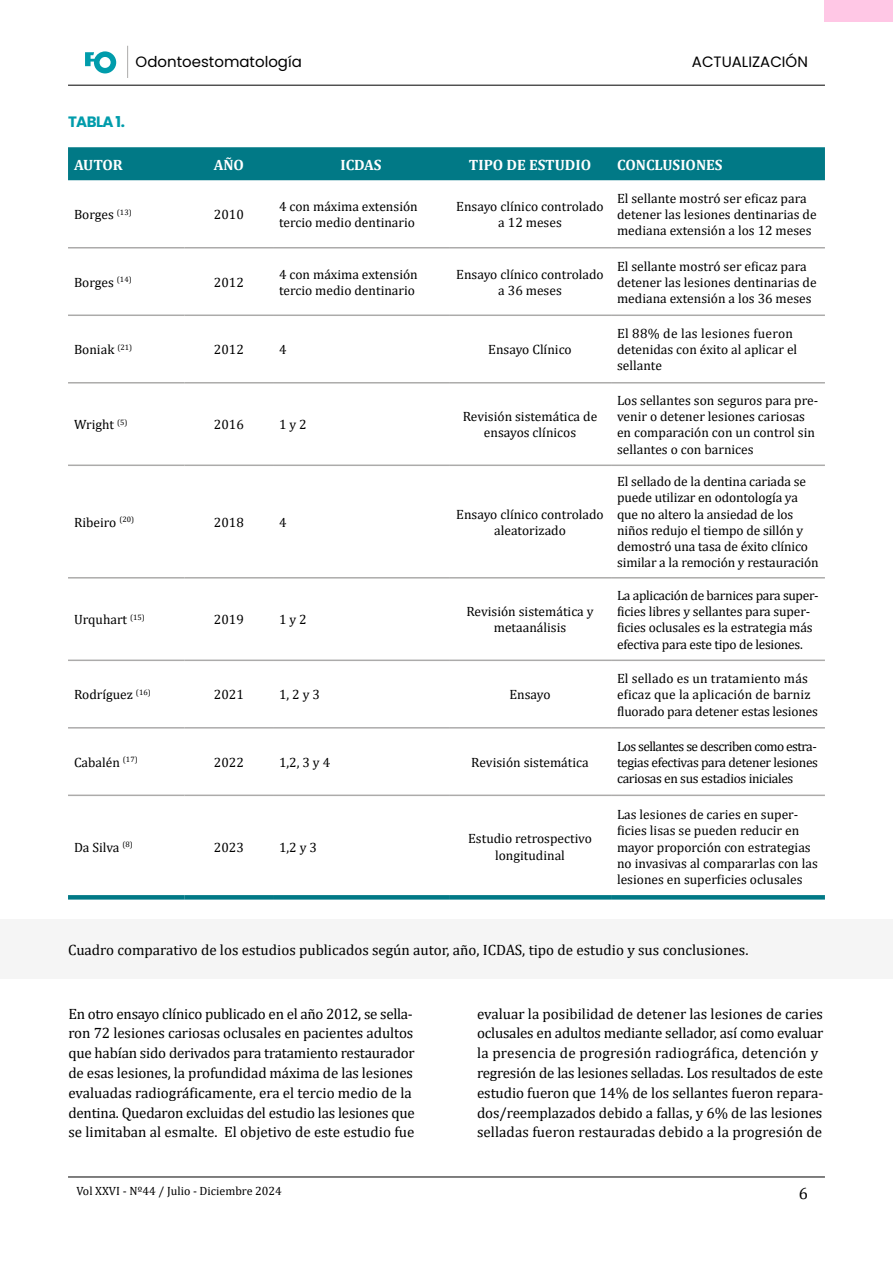
<style>
.page{position:relative;width:893px;height:1263px;background:#fff}
.page>*{position:absolute;margin:0;border:0;box-sizing:border-box;transform-origin:0 0}
.t1{font:16.5px "Cambria";color:#000}
.t2{font:15px/19.8px "Cambria";letter-spacing:-.005em;color:#000}
.t3{font:700 15px "Cambria";color:#fff}
.t4{font:15px "Poppins";color:#000}
.t5{font:700 15px "Poppins";letter-spacing:-.04em;color:#009cab}
.t6{font:13.5px/16.2px "Cambria";color:#000}
.t7{font:13.5px/16.2px "Cambria";letter-spacing:-.02em;color:#000}
.t8{font:12px "Cambria";color:#000}
</style>
<div class="page">
<hr style="left:68px;top:1176px;width:757px;height:1px;background:#000">
<hr style="left:68px;top:85px;width:757px;height:1px;background:#000">
<svg style="left:85px;top:51px;width:31px;height:22px"></svg>
<hr style="left:127px;top:46px;width:1px;height:32px;background:#acabaa">
<div style="left:825px;top:0;width:68px;height:21px;background:#ffc7e5"></div>
<div style="left:68px;top:147px;width:757px;height:33px;background:#017986"></div>
<hr style="left:68px;top:247px;width:117px;height:1px;background:#acabaa">
<hr style="left:185px;top:247px;width:88px;height:1px;background:#acabaa">
<hr style="left:273px;top:247px;width:176px;height:1px;background:#acabaa">
<hr style="left:449px;top:247px;width:162px;height:1px;background:#acabaa">
<hr style="left:611px;top:247px;width:214px;height:1px;background:#acabaa">
<hr style="left:68px;top:314px;width:117px;height:2px;background:#acabaa">
<hr style="left:185px;top:314px;width:88px;height:2px;background:#acabaa">
<hr style="left:273px;top:314px;width:176px;height:2px;background:#acabaa">
<hr style="left:449px;top:314px;width:162px;height:2px;background:#acabaa">
<hr style="left:611px;top:314px;width:214px;height:2px;background:#acabaa">
<hr style="left:68px;top:382px;width:117px;height:1px;background:#acabaa">
<hr style="left:185px;top:382px;width:88px;height:1px;background:#acabaa">
<hr style="left:273px;top:382px;width:176px;height:1px;background:#acabaa">
<hr style="left:449px;top:382px;width:162px;height:1px;background:#acabaa">
<hr style="left:611px;top:382px;width:214px;height:1px;background:#acabaa">
<hr style="left:68px;top:464px;width:117px;height:2px;background:#acabaa">
<hr style="left:185px;top:464px;width:88px;height:2px;background:#acabaa">
<hr style="left:273px;top:464px;width:176px;height:2px;background:#acabaa">
<hr style="left:449px;top:464px;width:162px;height:2px;background:#acabaa">
<hr style="left:611px;top:464px;width:214px;height:2px;background:#acabaa">
<hr style="left:68px;top:577px;width:117px;height:1px;background:#acabaa">
<hr style="left:185px;top:577px;width:88px;height:1px;background:#acabaa">
<hr style="left:273px;top:577px;width:176px;height:1px;background:#acabaa">
<hr style="left:449px;top:577px;width:162px;height:1px;background:#acabaa">
<hr style="left:611px;top:577px;width:214px;height:1px;background:#acabaa">
<hr style="left:68px;top:659px;width:117px;height:2px;background:#acabaa">
<hr style="left:185px;top:659px;width:88px;height:2px;background:#acabaa">
<hr style="left:273px;top:659px;width:176px;height:2px;background:#acabaa">
<hr style="left:449px;top:659px;width:162px;height:2px;background:#acabaa">
<hr style="left:611px;top:659px;width:214px;height:2px;background:#acabaa">
<hr style="left:68px;top:727px;width:117px;height:1px;background:#acabaa">
<hr style="left:185px;top:727px;width:88px;height:1px;background:#acabaa">
<hr style="left:273px;top:727px;width:176px;height:1px;background:#acabaa">
<hr style="left:449px;top:727px;width:162px;height:1px;background:#acabaa">
<hr style="left:611px;top:727px;width:214px;height:1px;background:#acabaa">
<hr style="left:68px;top:794px;width:117px;height:2px;background:#acabaa">
<hr style="left:185px;top:794px;width:88px;height:2px;background:#acabaa">
<hr style="left:273px;top:794px;width:176px;height:2px;background:#acabaa">
<hr style="left:449px;top:794px;width:162px;height:2px;background:#acabaa">
<hr style="left:611px;top:794px;width:214px;height:2px;background:#acabaa">
<svg style="left:68px;top:895px;width:117px;height:4px"></svg>
<svg style="left:185px;top:895px;width:88px;height:4px"></svg>
<svg style="left:273px;top:895px;width:176px;height:4px"></svg>
<svg style="left:449px;top:895px;width:162px;height:4px"></svg>
<svg style="left:611px;top:895px;width:214px;height:4px"></svg>
<div style="left:0;top:920px;width:893px;height:59px;background:#f5f5f5"></div>
<p class="t4" style="left:136px;top:53px;width:168px">Odontoestomatología</p>
<p class="t4" style="left:692px;top:53px;width:118px">actualización</p>
<p class="t5" style="left:68px;top:113px;width:58px">Tabla 1.</p>
<p class="t3" style="left:74px;top:154px;width:50px">AUTOR</p>
<p class="t3" style="left:214px;top:154px;width:32px">AÑO</p>
<p class="t3" style="left:340px;top:154px;width:43px">ICDAS</p>
<p class="t3" style="left:469px;top:154px;width:10px">TIPO</p>
<p class="t3" style="left:506px;top:154px;width:59px">DE ESTUDIO</p>
<p class="t3" style="left:617px;top:154px;width:55px">CONCLUSIO</p>
<p class="t3" style="left:696px;top:154px;width:27px">NES</p>
<p class="t6" style="left:74px;top:206px;width:59px">Borges <sup>(13)</sup></p>
<p class="t6" style="left:214px;top:206px;width:31px">2010</p>
<p class="t6" style="left:279px;top:198px;width:140px">4 con máxima extensión tercio medio dentinario</p>
<p class="t6" style="left:456px;top:198px;width:149px;text-align:center">Ensayo clínico controlado a 12 meses</p>
<p class="t6" style="left:617px;top:190px;width:201px">El sellante mostró ser eficaz para detener las lesiones dentinarias de mediana extensión a los 12 meses</p>
<p class="t6" style="left:74px;top:274px;width:59px">Borges <sup>(14)</sup></p>
<p class="t6" style="left:214px;top:274px;width:31px">2012</p>
<p class="t6" style="left:279px;top:266px;width:140px">4 con máxima extensión tercio medio dentinario</p>
<p class="t6" style="left:456px;top:266px;width:149px;text-align:center">Ensayo clínico controlado a 36 meses</p>
<p class="t6" style="left:617px;top:258px;width:201px">El sellante mostró ser eficaz para detener las lesiones dentinarias de mediana extensión a los 36 meses</p>
<p class="t6" style="left:74px;top:341px;width:60px">Boniak <sup>(21)</sup></p>
<p class="t6" style="left:214px;top:341px;width:31px">2012</p>
<p class="t6" style="left:279px;top:341px;width:9px">4</p>
<p class="t6" style="left:488px;top:341px;width:85px">Ensayo Clínico</p>
<p class="t6" style="left:74px;top:416px;width:55px">Wright <sup>(5)</sup></p>
<p class="t6" style="left:214px;top:416px;width:31px">2016</p>
<p class="t6" style="left:279px;top:416px;width:29px">1 y 2</p>
<p class="t6" style="left:463px;top:408px;width:136px;text-align:center">Revisión sistemática de ensayos clínicos</p>
<p class="t6" style="left:74px;top:514px;width:62px">Ribeiro <sup>(20)</sup></p>
<p class="t6" style="left:214px;top:514px;width:31px">2018</p>
<p class="t6" style="left:279px;top:514px;width:9px">4</p>
<p class="t6" style="left:456px;top:506px;width:149px;text-align:center">Ensayo clínico controlado aleatorizado</p>
<p class="t6" style="left:74px;top:611px;width:72px">Urquhart <sup>(15)</sup></p>
<p class="t6" style="left:214px;top:611px;width:31px">2019</p>
<p class="t6" style="left:279px;top:611px;width:29px">1 y 2</p>
<p class="t6" style="left:466px;top:603px;width:129px;text-align:center">Revisión sistemática y metaanálisis</p>
<p class="t6" style="left:74px;top:686px;width:78px">Rodríguez <sup>(16)</sup></p>
<p class="t6" style="left:214px;top:686px;width:31px">2021</p>
<p class="t6" style="left:279px;top:686px;width:42px">1, 2 y 3</p>
<p class="t6" style="left:509px;top:686px;width:43px">Ensayo</p>
<p class="t6" style="left:74px;top:754px;width:65px">Cabalén <sup>(17)</sup></p>
<p class="t6" style="left:214px;top:754px;width:31px">2022</p>
<p class="t6" style="left:279px;top:754px;width:53px">1,2, 3 y 4</p>
<p class="t6" style="left:471px;top:754px;width:119px">Revisión sistemática</p>
<p class="t6" style="left:74px;top:839px;width:60px">Da Silva <sup>(8)</sup></p>
<p class="t6" style="left:214px;top:839px;width:31px">2023</p>
<p class="t6" style="left:279px;top:839px;width:39px">1,2 y 3</p>
<p class="t6" style="left:468px;top:831px;width:125px;text-align:center">Estudio retrospectivo longitudinal</p>
<p class="t6" style="left:617px;top:325px;width:182px">El 88% de las lesiones fueron detenidas con éxito al aplicar el sellante</p>
<p class="t6" style="left:617px;top:392px;width:203px">Los sellantes son seguros para pre&shy;venir o detener lesiones cariosas en comparación con un control sin sellantes o con barnices</p>
<p class="t6" style="left:617px;top:473px;width:203px">El sellado de la dentina cariada se puede utilizar en odontología ya que no altero la ansiedad de los niños redujo el tiempo de sillón y demostró una tasa de éxito clínico similar a la remoción y restauración</p>
<p class="t7" style="left:617px;top:587px;width:203px">La aplicación de barnices para super&shy;ficies libres y sellantes para super&shy;ficies oclusales es la estrategia más efectiva para este tipo de lesiones.</p>
<p class="t6" style="left:617px;top:670px;width:202px">El sellado es un tratamiento más eficaz que la aplicación de barniz fluorado para detener estas lesiones</p>
<p class="t6" style="left:617px;top:738px;width:203px;text-align:justify">Los sellantes se describen como estra&shy;tegias efectivas para detener lesiones cariosas en sus estadios iniciales</p>
<p class="t6" style="left:617px;top:806px;width:202px">Las lesiones de caries en super&shy;ficies lisas se pueden reducir en mayor proporción con estrategias no invasivas al compararlas con las lesiones en superficies oclusales</p>
<p class="t2" style="left:68px;top:940px;width:682px">Cuadro comparativo de los estudios publicados según autor, año, ICDAS, tipo de estudio y sus conclusiones.</p>
<p class="t2" style="left:68px;top:1003px;width:348px">En otro ensayo clínico publicado en el año 2012, se sella&shy;ron 72 lesiones cariosas oclusales en pacientes adultos que habían sido derivados para tratamiento restaurador de esas lesiones, la profundidad máxima de las lesiones evaluadas radiográficamente, era el tercio medio de la dentina. Quedaron excluidas del estudio las lesiones que se limitaban al esmalte. El objetivo de este estudio fue</p>
<p class="t2" style="left:477px;top:1003px;width:348px">evaluar la posibilidad de detener las lesiones de caries oclusales en adultos mediante sellador, así como evaluar la presencia de progresión radiográfica, detención y regresión de las lesiones selladas. Los resultados de este estudio fueron que 14% de los sellantes fueron repara&shy;dos/reemplazados debido a fallas, y 6% de las lesiones selladas fueron restauradas debido a la progresión de</p>
<p class="t8" style="left:77px;top:1184px;width:207px">Vol XXVI - Nº44 / Julio - Diciembre 2024</p>
<p class="t1" style="left:799px;top:1184px;width:11px">6</p>
</div>
